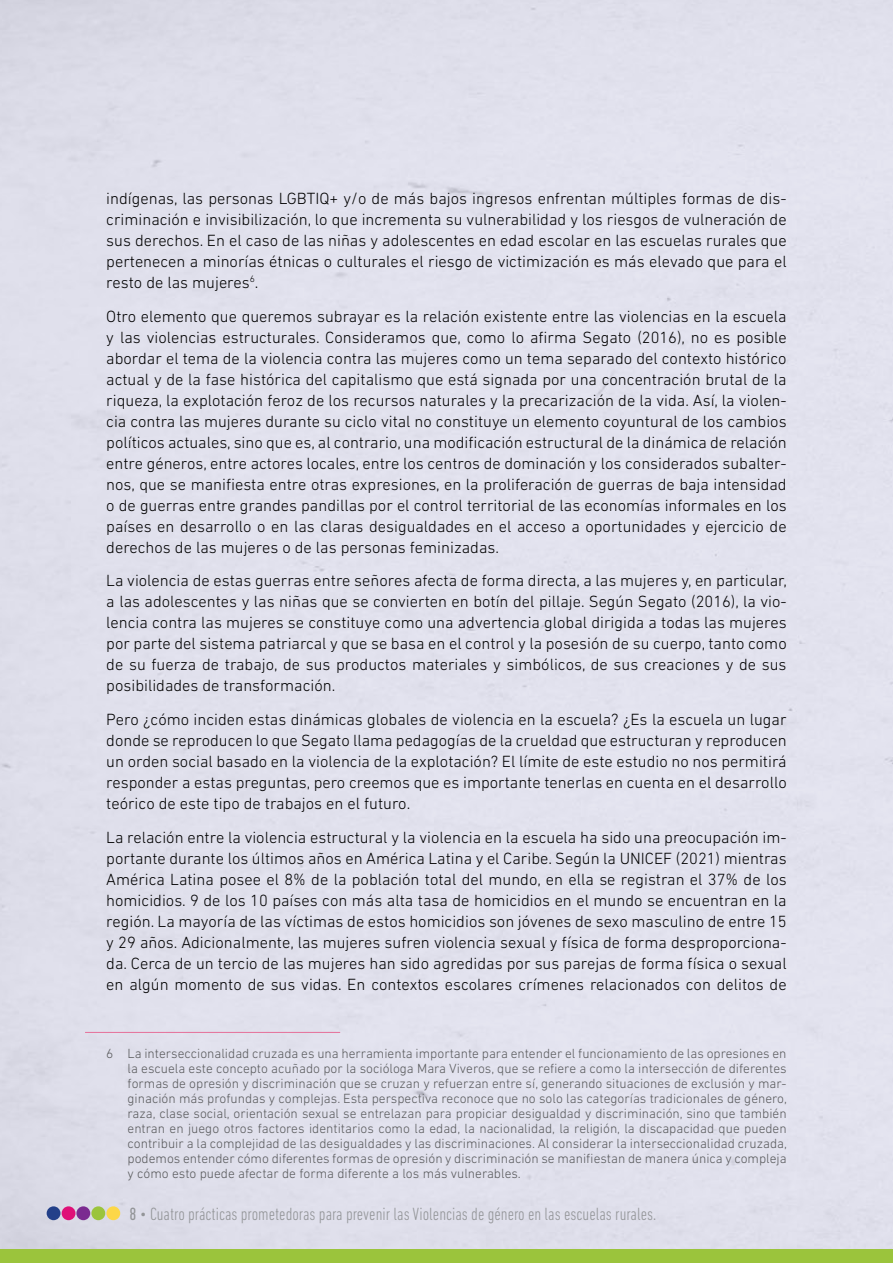
<style>
.page{position:relative;width:893px;height:1263px;background:#fff}
.page>*{position:absolute;margin:0;border:0;box-sizing:border-box;transform-origin:0 0}
.t1{font:300 condensed 18px "DIN Next LT Pro";color:#939598}
.t2{font:300 16.5px/21px "DIN Next LT Pro";color:#000;text-align:justify}
.t3{font:300 13.5px/15px "DIN Next LT Pro";color:#58595b;text-align:justify}
.s1{font-weight:400}
</style>
<div class="page">
<div style="left:0;top:0;width:893px;height:1249px;background:#e1e1ed"></div>
<div style="left:0;top:1249px;width:893px;height:14px;background:#9bc43c"></div>
<div style="left:91px;top:1206px;width:14px;height:14px;background:#9bc43c;border-radius:50%"></div>
<div style="left:62px;top:1206px;width:13px;height:14px;background:#df1078;border-radius:50%"></div>
<div style="left:106px;top:1206px;width:14px;height:14px;background:#fcd748;border-radius:50%"></div>
<div style="left:76px;top:1206px;width:14px;height:14px;background:#7b2a90;border-radius:50%"></div>
<div style="left:47px;top:1206px;width:13px;height:14px;background:#234089;border-radius:50%"></div>
<hr style="left:85px;top:1032px;width:255px;height:1px;background:#e67099">
<p class="t2" style="left:106px;top:187px;width:682px">indígenas, las personas LGBTIQ+ y/o de más bajos ingresos enfrentan múltiples formas de dis&shy;criminación e invisibilización, lo que incrementa su vulnerabilidad y los riesgos de vulneración de sus derechos. En el caso de las niñas y adolescentes en edad escolar en las escuelas rurales que pertenecen a minorías étnicas o culturales el riesgo de victimización es más elevado que para el resto de las mujeres<sup>6</sup>.</p>
<p class="t2" style="left:106px;top:305px;width:682px">Otro elemento que queremos subrayar es la relación existente entre las violencias en la escuela y las violencias estructurales. Consideramos que, como lo afirma Segato (2016), no es posible abordar el tema de la violencia contra las mujeres como un tema separado del contexto histórico actual y de la fase histórica del capitalismo que está signada por una concentración brutal de la riqueza, la explotación feroz de los recursos naturales y la precarización de la vida. Así, la violen&shy;cia contra las mujeres durante su ciclo vital no constituye un elemento coyuntural de los cambios políticos actuales, sino que es, al contrario, una modificación estructural de la dinámica de relación entre géneros, entre actores locales, entre los centros de dominación y los considerados subalter&shy;nos, que se manifiesta entre otras expresiones, en la proliferación de guerras de baja intensidad o de guerras entre grandes pandillas por el control territorial de las economías informales en los países en desarrollo o en las claras desigualdades en el acceso a oportunidades y ejercicio de derechos de las mujeres o de las personas feminizadas.</p>
<p class="t2" style="left:106px;top:570px;width:682px">La violencia de estas guerras entre señores afecta de forma directa, a las mujeres y, en particular, a las adolescentes y las niñas que se convierten en botín del pillaje. Según Segato (2016), la vio&shy;lencia contra las mujeres se constituye como una advertencia global dirigida a todas las mujeres por parte del sistema patriarcal y que se basa en el control y la posesión de su cuerpo, tanto como de su fuerza de trabajo, de sus productos materiales y simbólicos, de sus creaciones y de sus posibilidades de transformación.</p>
<p class="t2" style="left:106px;top:709px;width:682px">Pero ¿cómo inciden estas dinámicas globales de violencia en la escuela? ¿Es la escuela un lugar donde se reproducen lo que Segato llama pedagogías de la crueldad que estructuran y reproducen un orden social basado en la violencia de la explotación? El límite de este estudio no nos permitirá responder a estas preguntas, pero creemos que es importante tenerlas en cuenta en el desarrollo teórico de este tipo de trabajos en el futuro.</p>
<p class="t2" style="left:106px;top:827px;width:682px">La relación entre la violencia estructural y la violencia en la escuela ha sido una preocupación im&shy;portante durante los últimos años en América Latina y el Caribe. Según la UNICEF (2021) mientras América Latina posee el 8% de la población total del mundo, en ella se registran el 37% de los homicidios. 9 de los 10 países con más alta tasa de homicidios en el mundo se encuentran en la región. La mayoría de las víctimas de estos homicidios son jóvenes de sexo masculino de entre 15 y 29 años. Adicionalmente, las mujeres sufren violencia sexual y física de forma desproporciona&shy;da. Cerca de un tercio de las mujeres han sido agredidas por sus parejas de forma física o sexual en algún momento de sus vidas. En contextos escolares crímenes relacionados con delitos de</p>
<p class="t3" style="left:128px;top:1046px;width:661px;text-indent:-21px">6 La interseccionalidad cruzada es una herramienta importante para entender el funcionamiento de las opresiones en la escuela este concepto acuñado por la socióloga Mara Viveros, que se refiere a como la intersección de diferentes formas de opresión y discriminación que se cruzan y refuerzan entre sí, generando situaciones de exclusión y mar&shy;ginación más profundas y complejas. Esta perspectiva reconoce que no solo las categorías tradicionales de género, raza, clase social, orientación sexual se entrelazan para propiciar desigualdad y discriminación, sino que también entran en juego otros factores identitarios como la edad, la nacionalidad, la religión, la discapacidad que pueden contribuir a la complejidad de las desigualdades y las discriminaciones. Al considerar la interseccionalidad cruzada, podemos entender cómo diferentes formas de opresión y discriminación se manifiestan de manera única y compleja y cómo esto puede afectar de forma diferente a los más vulnerables.</p>
<p class="t1" style="left:129px;top:1203px;width:528px"><span class="s1">8</span> • Cuatro prácticas prometedoras para prevenir las Violencias de género en las escuelas rurales.</p>
</div>
